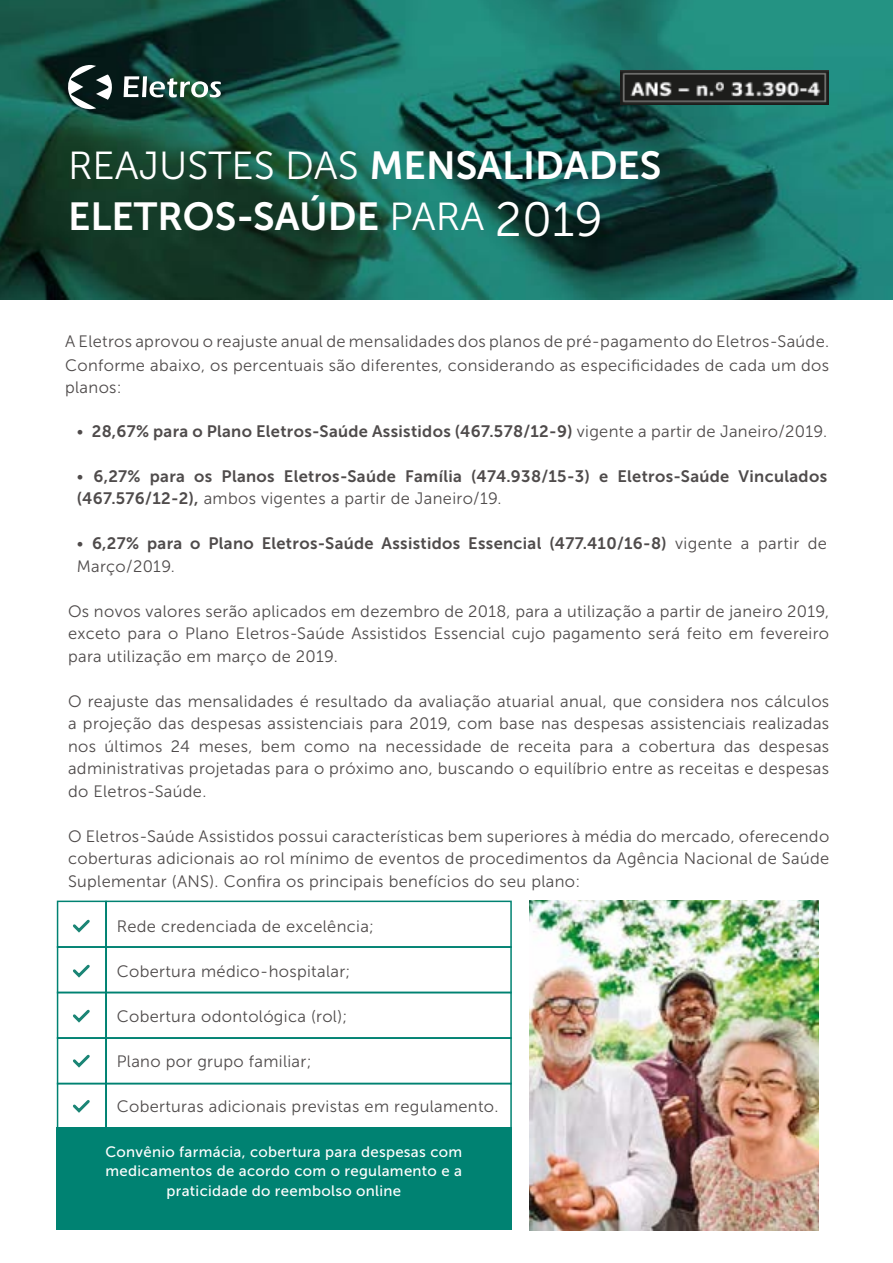
<style>
.page{position:relative;width:893px;height:1263px;background:#fff}
.page>*{position:absolute;margin:0;border:0;box-sizing:border-box;transform-origin:0 0}
.t1{font:39px "Museo Sans 300";color:#fff}
.t2{font:39px "Museo Sans 700";color:#fff}
.t3{font:16.5px/22.5px "Museo Sans 300";letter-spacing:.02em;color:#4f4b4b;text-align:justify}
.t4{font:16.5px "Museo Sans 700";letter-spacing:.02em;color:#4f4b4b}
.t5{font:15px/19.5px "Museo Sans 500";letter-spacing:.02em;color:#fff;text-align:center}
.s1{font-family:"Museo Sans 700"}
.s2{font-family:"Museo Sans 300"}
.s3{font-family:"Museo Sans 300";font-size:48px}
</style>
<div class="page">
<img style="left:0;top:0;width:893px;height:300px">
<svg style="left:124px;top:76px;width:98px;height:22px"></svg>
<svg style="left:67px;top:65px;width:45px;height:44px"></svg>
<div style="left:57px;top:1127px;width:455px;height:103px;background:#008272"></div>
<svg style="left:73px;top:919px;width:17px;height:14px"></svg>
<svg style="left:73px;top:1009px;width:17px;height:14px"></svg>
<svg style="left:73px;top:964px;width:17px;height:14px"></svg>
<svg style="left:73px;top:1054px;width:17px;height:14px"></svg>
<svg style="left:73px;top:1100px;width:17px;height:13px"></svg>
<div style="left:57px;top:900px;width:50px;height:48px;border:2px solid #008272"></div>
<div style="left:105px;top:900px;width:407px;height:48px;border:2px solid #008272"></div>
<div style="left:57px;top:991px;width:50px;height:48px;border:2px solid #008272"></div>
<div style="left:57px;top:946px;width:50px;height:47px;border:2px solid #008272"></div>
<div style="left:105px;top:946px;width:407px;height:47px;border:2px solid #008272"></div>
<div style="left:57px;top:1037px;width:50px;height:47px;border:2px solid #008272"></div>
<div style="left:105px;top:1037px;width:407px;height:47px;border:2px solid #008272"></div>
<div style="left:57px;top:1083px;width:50px;height:47px;border:2px solid #008272"></div>
<img style="left:530px;top:900px;width:289px;height:330px">
<img style="left:621px;top:70px;width:207px;height:34px">
<h1 class="t1" style="left:68px;top:144px;width:595px">REAJUSTES DAS <span class="s1">MENSALIDADES</span></h1>
<h1 class="t2" style="left:68px;top:195px;width:536px">ELETROS-SAÚDE <span class="s2">PARA</span> <span class="s3">2019</span></h1>
<p class="t3" style="left:65px;top:329px;width:765px;line-height:24px">A Eletros aprovou o reajuste anual de mensalidades dos planos de pré-pagamento do Eletros-Saúde.<br>Conforme abaixo, os percentuais são diferentes, considerando as especificidades de cada um dos</p>
<p class="t3" style="left:65px;top:376px;width:58px">planos:</p>
<p class="t4" style="left:77px;top:422px;width:752px"><span class="s2">•</span> 28,67% para o Plano Eletros-Saúde Assistidos (467.578/12-9) <span class="s2">vigente a partir de Janeiro/2019.</span></p>
<p class="t4" style="left:77px;top:467px;width:752px"><span class="s2">•</span> 6,27% para os Planos Eletros-Saúde Família (474.938/15-3) e Eletros-Saúde Vinculados</p>
<p class="t3" style="left:77px;top:487px;width:426px"><span class="s1">(467.576/12-2),</span> ambos vigentes a partir de Janeiro/19.</p>
<p class="t4" style="left:77px;top:534px;width:752px"><span class="s2">•</span> 6,27% para o Plano Eletros-Saúde Assistidos Essencial (477.410/16-8) <span class="s2">vigente a partir de</span></p>
<p class="t3" style="left:77px;top:555px;width:100px">Março/2019.</p>
<p class="t3" style="left:68px;top:600px;width:763px">Os novos valores serão aplicados em dezembro de 2018, para a utilização a partir de janeiro 2019, exceto para o Plano Eletros-Saúde Assistidos Essencial cujo pagamento será feito em fevereiro para utilização em março de 2019.</p>
<p class="t3" style="left:68px;top:690px;width:763px">O reajuste das mensalidades é resultado da avaliação atuarial anual, que considera nos cálculos a projeção das despesas assistenciais para 2019, com base nas despesas assistenciais realizadas nos últimos 24 meses, bem como na necessidade de receita para a cobertura das despesas administrativas projetadas para o próximo ano, buscando o equilíbrio entre as receitas e despesas do Eletros-Saúde.</p>
<p class="t3" style="left:68px;top:825px;width:763px">O Eletros-Saúde Assistidos possui características bem superiores à média do mercado, oferecendo coberturas adicionais ao rol mínimo de eventos de procedimentos da Agência Nacional de Saúde Suplementar (ANS). Confira os principais benefícios do seu plano:</p>
<p class="t3" style="left:117px;top:915px;width:259px">Rede credenciada de excelência;</p>
<p class="t3" style="left:117px;top:960px;width:235px">Cobertura médico-hospitalar;</p>
<p class="t3" style="left:117px;top:1005px;width:232px">Cobertura odontológica (rol);</p>
<p class="t3" style="left:117px;top:1050px;width:196px">Plano por grupo familiar;</p>
<p class="t3" style="left:117px;top:1095px;width:383px">Coberturas adicionais previstas em regulamento.</p>
<p class="t5" style="left:105px;top:1142px;width:358px">Convênio farmácia, cobertura para despesas com medicamentos de acordo com o regulamento e a praticidade do reembolso online</p>
</div>
